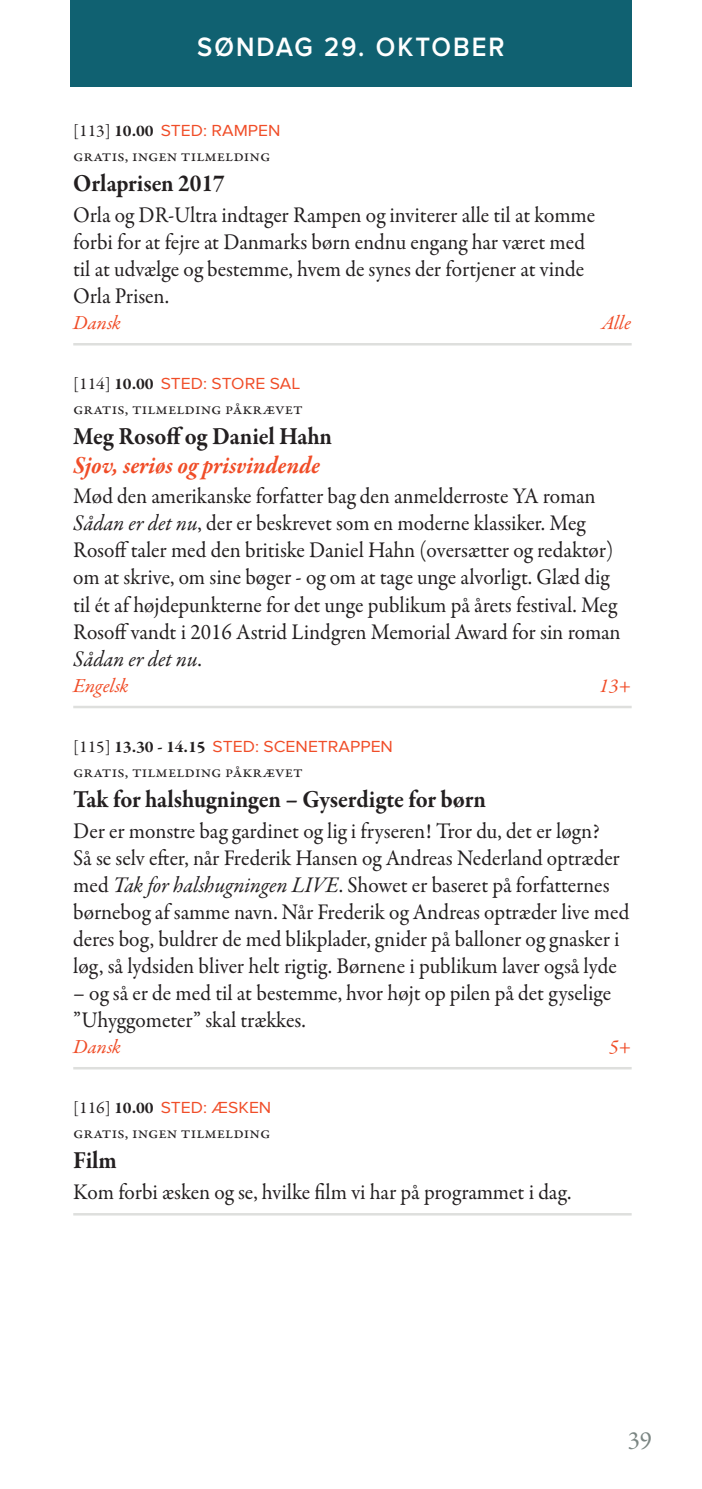
<style>
.page{position:relative;width:702px;height:1489px;background:#fff}
.page>*{position:absolute;margin:0;border:0;box-sizing:border-box;transform-origin:0 0}
.t1{font:600 27.5px "Proxima Nova";letter-spacing:.08em;color:#fff;scale:.93 1}
.t2{font:700 25px "Garamond Premr Pro";color:#231f20;scale:.93 1}
.t3{font:italic 700 25px "Garamond Premr Pro";color:#f04d28;scale:.93 1}
.t4{font:25px "Garamond Premr Pro";color:#7b8683}
.t5{font:22.5px/27px "Garamond Premr Pro";color:#231f20;scale:.95 1}
.t6{font:italic 20px "Garamond Premr Pro";color:#f04d28}
.t7{font:16.75px "Proxima Nova";color:#f04d28;scale:1.05 1}
.t8{font:16.75px "Garamond Premr Pro";color:#231f20;scale:1.05 1}
.s1{font-family:"Garamond Premr Pro";color:#231f20}
.s2{font-family:"Garamond Premr Pro";font-weight:700;color:#231f20}
.s3{font-style:italic}
</style>
<div class="page">
<div style="left:71px;top:0;width:561px;height:86px;background:#106171"></div>
<hr style="left:73px;top:343px;width:558px;height:2px;background:#dedfdd">
<hr style="left:73px;top:705px;width:558px;height:3px;background:#dedfdd">
<hr style="left:73px;top:1066px;width:558px;height:3px;background:#dedfdd">
<hr style="left:73px;top:1212px;width:558px;height:3px;background:#dedfdd">
<hr style="left:0;top:0;width:1px;height:1391px;background:#d5e6ee">
<img style="left:0;top:170px;width:1px;height:1179px">
<p class="t1" style="left:197px;top:34px;width:63px">SØNDA</p>
<p class="t1" style="left:294px;top:34px;width:168px">G 29. OKTOBE</p>
<p class="t1" style="left:488px;top:34px;width:19px">R</p>
<p class="t7" style="left:73px;top:121px;width:199px"><span class="s1">[113]</span> <span class="s2">10.00</span> STED: RAMPEN</p>
<p class="t8" style="left:73px;top:146px;width:189px">gratis, ingen tilmelding</p>
<p class="t2" style="left:73px;top:168px;width:165px">Orlaprisen 2017</p>
<p class="t5" style="left:73px;top:202px;width:551px">Orla og DR-Ultra indtager Rampen og inviterer alle til at komme forbi for at fejre at Danmarks børn endnu engang har været med til at udvælge og bestemme, hvem de synes der fortjener at vinde Orla Prisen.</p>
<p class="t6" style="left:73px;top:310px;width:49px">Dansk</p>
<p class="t6" style="left:601px;top:310px;width:31px">Alle</p>
<p class="t7" style="left:73px;top:374px;width:218px"><span class="s1">[114]</span> <span class="s2">10.00</span> STED: STORE SAL</p>
<p class="t8" style="left:73px;top:399px;width:220px">gratis, tilmelding påkrævet</p>
<p class="t2" style="left:73px;top:421px;width:280px">Meg Rosoff og Daniel Hahn</p>
<p class="t3" style="left:73px;top:449px;width:267px">Sjov, seriøs og prisvindende</p>
<p class="t5" style="left:73px;top:483px;width:577px">Mød den amerikanske forfatter bag den anmelderroste YA roman <span class="s3">Sådan er det nu</span>, der er beskrevet som en moderne klassiker. Meg Rosoff taler med den britiske Daniel Hahn (oversætter og redaktør) om at skrive, om sine bøger - og om at tage unge alvorligt. Glæd dig til ét af højdepunkterne for det unge publikum på årets festival. Meg Rosoff vandt i 2016 Astrid Lindgren Memorial Award for sin roman <span class="s3">Sådan er det nu</span>.</p>
<p class="t6" style="left:73px;top:672px;width:57px">Engelsk</p>
<p class="t6" style="left:599px;top:672px;width:33px">13+</p>
<p class="t7" style="left:73px;top:736px;width:306px"><span class="s1">[115]</span> <span class="s2">13.30 - 14.15</span> STED: SCENETRAPPEN</p>
<p class="t8" style="left:73px;top:761px;width:220px">gratis, tilmelding påkrævet</p>
<p class="t2" style="left:73px;top:783px;width:445px">Tak for halshugningen – Gyserdigte for børn</p>
<p class="t5" style="left:73px;top:817px;width:587px">Der er monstre bag gardinet og lig i fryseren! Tror du, det er løgn?<br>Så se selv efter, når Frederik Hansen og Andreas Nederland optræder med <span class="s3">Tak for halshugningen LIVE</span>. Showet er baseret på forfatternes børnebog af samme navn. Når Frederik og Andreas optræder live med deres bog, buldrer de med blikplader, gnider på balloner og gnasker i løg, så lydsiden bliver helt rigtig. Børnene i publikum laver også lyde</p>
<p class="t5" style="left:73px;top:979px;width:568px">– og så er de med til at bestemme, hvor højt op pilen på det gyselige ”Uhyggometer” skal trækkes.</p>
<p class="t6" style="left:73px;top:1033px;width:49px">Dansk</p>
<p class="t6" style="left:609px;top:1033px;width:24px">5+</p>
<p class="t7" style="left:73px;top:1097px;width:190px"><span class="s1">[116]</span> <span class="s2">10.00</span> STED: ÆSKEN</p>
<p class="t8" style="left:73px;top:1122px;width:189px">gratis, ingen tilmelding</p>
<p class="t2" style="left:73px;top:1144px;width:48px">Film</p>
<p class="t5" style="left:73px;top:1178px;width:526px">Kom forbi æsken og se, hvilke film vi har på programmet i dag.</p>
<p class="t4" style="left:627px;top:1424px;width:26px">39</p>
</div>
